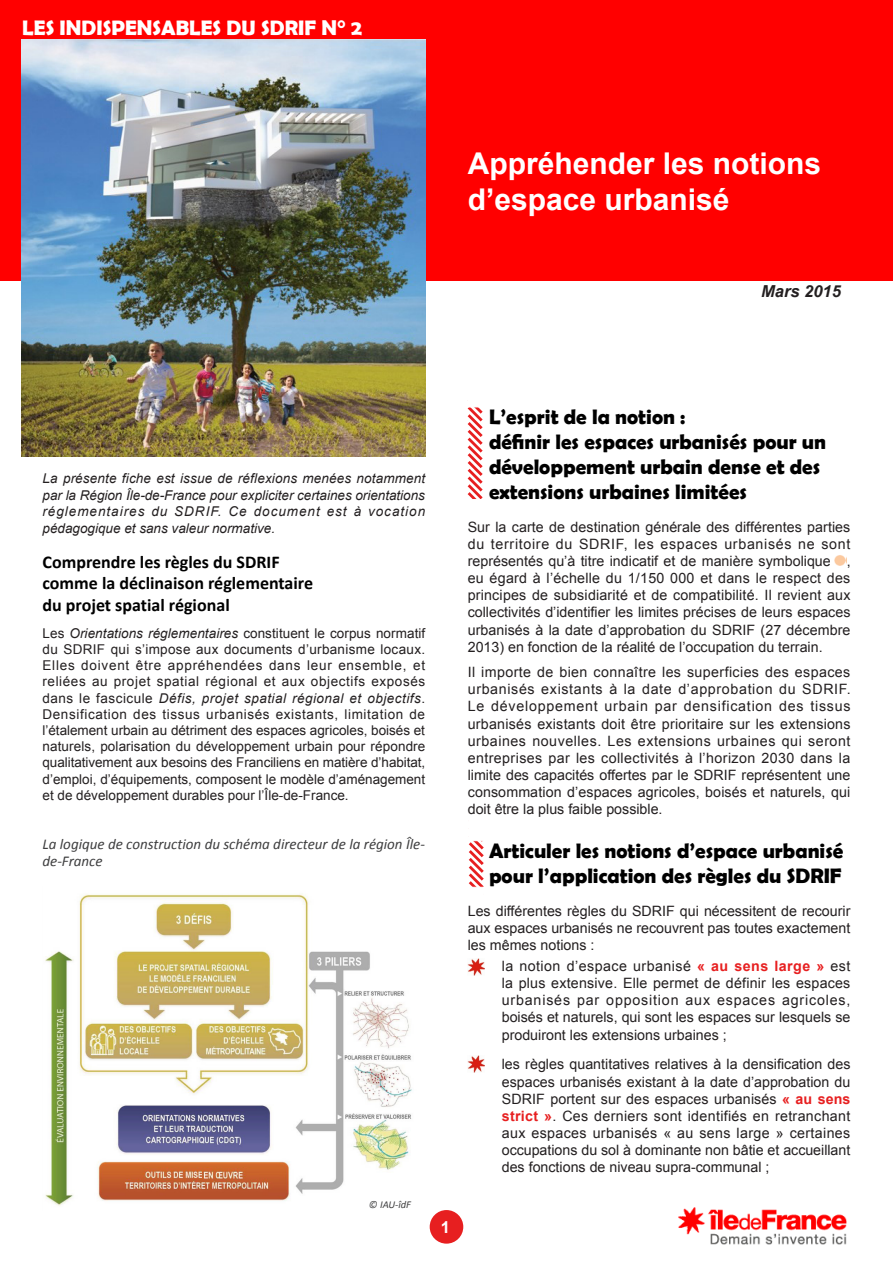
<style>
.page{position:relative;width:893px;height:1263px;background:#fff}
.page>*{position:absolute;margin:0;border:0;box-sizing:border-box;transform-origin:0 0}
.t1{font:700 30px/36px "Arial";color:#fff}
.t2{font:700 21px/25.2px "Berlin Sans FB Demi";color:#000}
.t3{font:700 21px "Berlin Sans FB Demi";color:#fff}
.t4{font:700 18px "Calibri";color:#000}
.t5{font:italic 700 16.5px "Arial";color:#231f20}
.t6{font:700 16.5px "Arial";color:#fff}
.t7{font:italic 15px/16.5px "Calibri";color:#3e3e3f}
.t8{font:14.25px/17.1px "Arial";color:#231f20;text-align:justify}
.t9{font:13.5px/16.2px "Arial";color:#231f20;text-align:justify}
.t10{font:italic 13.5px/16.2px "Arial";letter-spacing:.07em;color:#231f20;text-align:justify}
.t11{font:italic 13.5px "Arial";color:#231f20}
.t12{font:italic 10.5px "Calibri";color:#3e3e3f}
.s1{font-style:italic}
.s2{font-weight:700;color:#e71f20}
</style>
<div class="page">
<img style="left:678px;top:1207px;width:168px;height:38px">
<div style="left:430px;top:1210px;width:33px;height:33px;background:#e71f20;border-radius:50%"></div>
<svg style="left:468px;top:841px;width:16px;height:46px"></svg>
<div style="left:0;top:0;width:893px;height:280px;background:#f00"></div>
<img style="left:468px;top:958px;width:17px;height:17px">
<img style="left:468px;top:1056px;width:17px;height:17px">
<img style="left:21px;top:39px;width:404px;height:417px">
<img style="left:45px;top:893px;width:367px;height:313px">
<svg style="left:467px;top:407px;width:16px;height:92px"></svg>
<img style="left:834px;top:555px;width:12px;height:11px">
<img style="left:202px;top:1169px;width:57px;height:12px">
<p class="t3" style="left:22px;top:15px;width:341px">LES INDISPENSABLES DU SDRIF N° 2</p>
<p class="t1" style="left:468px;top:147px;width:355px">Appréhender les notions d’espace urbanisé</p>
<p class="t5" style="left:761px;top:280px;width:81px">Mars 2015</p>
<p class="t10" style="left:43px;top:471px;width:384px">La présente fiche est issue de réflexions menées notamment par la Région Île-de-France pour expliciter certaines orientations réglementaires du SDRIF. Ce document est à vocation</p>
<p class="t11" style="left:43px;top:520px;width:234px">pédagogique et sans valeur normative.</p>
<p class="t4" style="left:43px;top:550px;width:239px">Comprendre les règles du SDRIF</p>
<p class="t4" style="left:43px;top:572px;width:272px">comme la déclinaison réglementaire</p>
<p class="t4" style="left:43px;top:593px;width:189px">du projet spatial régional</p>
<p class="t9" style="left:43px;top:625px;width:384px">Les <span class="s1">Orientations réglementaires</span> constituent le corpus normatif du SDRIF qui s’impose aux documents d’urbanisme locaux.<br>Elles doivent être appréhendées dans leur ensemble, et reliées au projet spatial régional et aux objectifs exposés dans le fascicule <span class="s1">Défis, projet spatial régional et objectifs</span>.<br>Densification des tissus urbanisés existants, limitation de l’étalement urbain au détriment des espaces agricoles, boisés et naturels, polarisation du développement urbain pour répondre qualitativement aux besoins des Franciliens en matière d’habitat, d’emploi, d’équipements, composent le modèle d’aménagement et de développement durables pour l’Île-de-France.</p>
<p class="t7" style="left:43px;top:835px;width:384px">La logique de construction du schéma directeur de la région Île&shy;de-France</p>
<p class="t12" style="left:369px;top:1197px;width:44px">© IAU-îdF</p>
<p class="t6" style="left:441px;top:1216px;width:11px">1</p>
<p class="t2" style="left:489px;top:404px;width:198px">L’esprit de la notion :</p>
<p class="t2" style="left:489px;top:429px;width:339px">définir les espaces urbanisés pour un développement urbain dense et des extensions urbaines limitées</p>
<p class="t8" style="left:468px;top:518px;width:384px">Sur la carte de destination générale des différentes parties du territoire du SDRIF, les espaces urbanisés ne sont représentés qu’à titre indicatif et de manière symbolique , eu égard à l’échelle du 1/150 000 et dans le respect des principes de subsidiarité et de compatibilité. Il revient aux collectivités d’identifier les limites précises de leurs espaces urbanisés à la date d’approbation du SDRIF (27 décembre 2013) en fonction de la réalité de l’occupation du terrain.</p>
<p class="t8" style="left:468px;top:664px;width:384px">Il importe de bien connaître les superficies des espaces urbanisés existants à la date d’approbation du SDRIF.<br>Le développement urbain par densification des tissus urbanisés existants doit être prioritaire sur les extensions urbaines nouvelles. Les extensions urbaines qui seront entreprises par les collectivités à l’horizon 2030 dans la limite des capacités offertes par le SDRIF représentent une consommation d’espaces agricoles, boisés et naturels, qui doit être la plus faible possible.</p>
<p class="t2" style="left:489px;top:838px;width:356px">Articuler les notions d’espace urbanisé pour l’application des règles du SDRIF</p>
<p class="t8" style="left:468px;top:902px;width:384px">Les différentes règles du SDRIF qui nécessitent de recourir aux espaces urbanisés ne recouvrent pas toutes exactement les mêmes notions :</p>
<p class="t8" style="left:502px;top:958px;width:350px">la notion d’espace urbanisé <span class="s2">« au sens large »</span> est la plus extensive. Elle permet de définir les espaces urbanisés par opposition aux espaces agricoles, boisés et naturels, qui sont les espaces sur lesquels se produiront les extensions urbaines ;</p>
<p class="t8" style="left:502px;top:1056px;width:350px">les règles quantitatives relatives à la densification des espaces urbanisés existant à la date d’approbation du SDRIF portent sur des espaces urbanisés <span class="s2">« au sens strict »</span>. Ces derniers sont identifiés en retranchant aux espaces urbanisés « au sens large » certaines occupations du sol à dominante non bâtie et accueillant des fonctions de niveau supra-communal ;</p>
</div>
